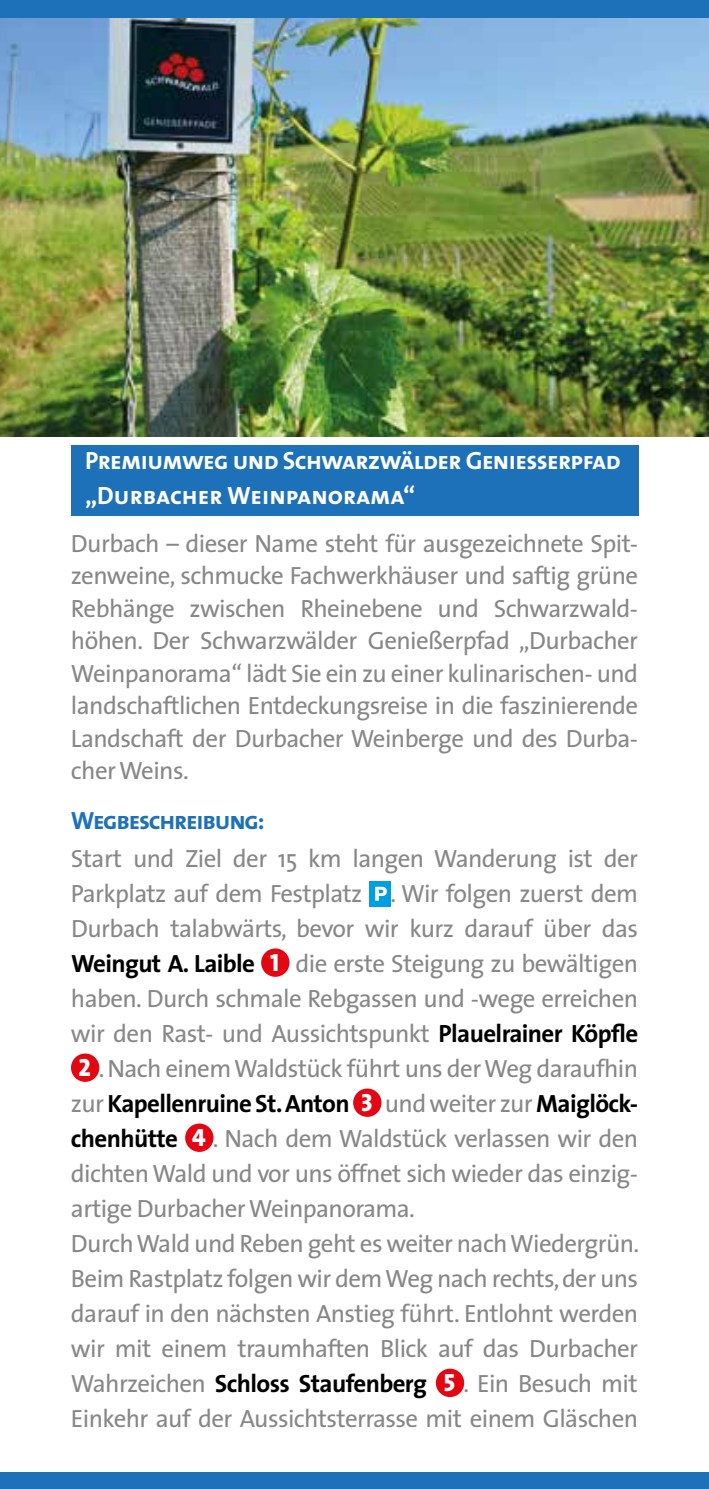
<style>
.page{position:relative;width:709px;height:1489px;background:#fff}
.page>*{position:absolute;margin:0;border:0;box-sizing:border-box;transform-origin:0 0}
.t1{font:25px/35px "The Sans";letter-spacing:-.025em;color:#878787;text-align:justify}
.t2{font:25px/35px "The Sans Bold Caps";letter-spacing:-.025em;color:#fff}
.t3{font:25px "The Sans Bold Caps";letter-spacing:-.05em;color:#1d71b8}
.s1{font-weight:700;color:#000}
.s2{font-family:"The Sans Extra Bold Caps";color:#fff}
</style>
<div class="page">
<div style="left:71px;top:445px;width:567px;height:71px;background:#1d71b8"></div>
<div style="left:369px;top:880px;width:22px;height:26px;background:#009fe3"></div>
<svg style="left:375px;top:886px;width:12px;height:14px"></svg>
<div style="left:262px;top:949px;width:26px;height:26px;background:#e30613;border-radius:50%"></div>
<div style="left:261px;top:948px;width:28px;height:28px;border:2px solid #e30613;border-radius:50%"></div>
<div style="left:72px;top:1054px;width:26px;height:26px;background:#e30613;border-radius:50%"></div>
<div style="left:71px;top:1053px;width:28px;height:28px;border:2px solid #e30613;border-radius:50%"></div>
<div style="left:354px;top:1089px;width:26px;height:26px;background:#e30613;border-radius:50%"></div>
<div style="left:353px;top:1088px;width:28px;height:28px;border:2px solid #e30613;border-radius:50%"></div>
<div style="left:186px;top:1124px;width:26px;height:26px;background:#e30613;border-radius:50%"></div>
<div style="left:185px;top:1123px;width:28px;height:28px;border:2px solid #e30613;border-radius:50%"></div>
<div style="left:437px;top:1369px;width:26px;height:26px;background:#e30613;border-radius:50%"></div>
<div style="left:436px;top:1368px;width:28px;height:28px;border:2px solid #e30613;border-radius:50%"></div>
<img style="left:0;top:17px;width:709px;height:420px">
<div style="left:0;top:0;width:709px;height:17px;background:#1d71b8"></div>
<div style="left:0;top:1472px;width:709px;height:16px;background:#1d71b8"></div>
<p class="t2" style="left:85px;top:442px;width:537px">Premiumweg und Schwarzwälder Geniesserpfad „Durbacher Weinpanorama“</p>
<p class="t1" style="left:71px;top:526px;width:568px;line-height:32.5px">Durbach – dieser Name steht für ausgezeichnete Spit&shy;zenweine, schmucke Fachwerkhäuser und saftig grüne Rebhänge zwischen Rheinebene und Schwarzwald&shy;höhen. Der Schwarzwälder Genießerpfad „Durbacher Weinpanorama“ lädt Sie ein zu einer kulinarischen- und landschaftlichen Entdeckungsreise in die faszinierende Landschaft der Durbacher Weinberge und des Durba&shy;cher Weins.</p>
<p class="t3" style="left:71px;top:799px;width:195px">Wegbeschreibung:</p>
<p class="t1" style="left:71px;top:840px;width:569px;text-align:left">Start und Ziel der 15 km langen Wanderung ist der Parkplatz auf dem Festplatz . Wir folgen zuerst dem Durbach talabwärts, bevor wir kurz darauf über das <span class="s1">Weingut A. Laible</span> <span class="s2">1</span> die erste Steigung zu bewältigen haben. Durch schmale Rebgassen und -wege erreichen wir den Rast- und Aussichtspunkt <span class="s1">Plauelrainer Köpfle </span><span class="s2">2</span> . Nach einem Waldstück führt uns der Weg daraufhin zur <span class="s1">Kapellenruine St. Anton</span> <span class="s2">3</span> und weiter zur <span class="s1">Maiglöck&shy;chenhütte</span> <span class="s2">4</span> . Nach dem Waldstück verlassen wir den dichten Wald und vor uns öffnet sich wieder das einzig&shy;artige Durbacher Weinpanorama.<br>Durch Wald und Reben geht es weiter nach Wiedergrün.<br>Beim Rastplatz folgen wir dem Weg nach rechts, der uns darauf in den nächsten Anstieg führt. Entlohnt werden wir mit einem traumhaften Blick auf das Durbacher Wahrzeichen <span class="s1">Schloss Staufenberg</span> <span class="s2">5</span> . Ein Besuch mit Einkehr auf der Aussichtsterrasse mit einem Gläschen</p>
</div>
